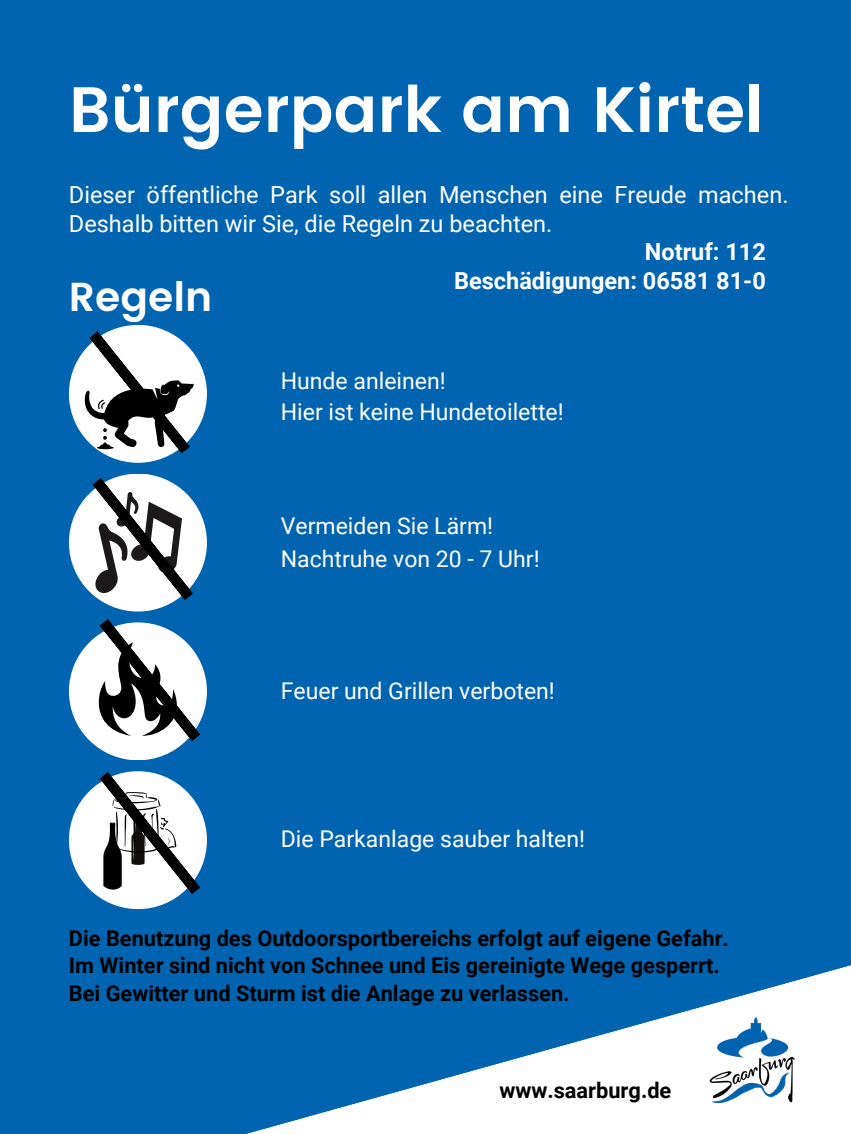
<style>
.page{position:relative;width:851px;height:1134px;background:#fff}
.page>*{position:absolute;margin:0;border:0;box-sizing:border-box;transform-origin:0 0}
.t1{font:600 64.05px "Poppins";color:#fff}
.t2{font:600 40.45px "Poppins";color:#fff}
.t3{font:23.5px/29.2px "Roboto";color:#fff}
.t4{font:700 23.5px/29.2px "Roboto";color:#fff;text-align:right}
.t5{font:23.05px/32.2px "Roboto";color:#fff}
.t6{font:700 21.75px/27.1px "Roboto";color:#000}
</style>
<div class="page">
<div style="left:0;top:0;width:850px;height:1134px;background:#0064b0"></div>
<div style="left:69px;top:771px;width:138px;height:138px;background:#fff;border-radius:50%"></div>
<div style="left:69px;top:325px;width:138px;height:138px;background:#fff;border-radius:50%"></div>
<div style="left:69px;top:474px;width:138px;height:138px;background:#fff;border-radius:50%"></div>
<div style="left:69px;top:622px;width:138px;height:138px;background:#fff;border-radius:50%"></div>
<svg style="left:124px;top:862px;width:726px;height:272px"></svg>
<img style="left:707px;top:1014px;width:90px;height:93px">
<svg style="left:82px;top:331px;width:112px;height:123px"></svg>
<svg style="left:92px;top:478px;width:101px;height:122px"></svg>
<svg style="left:99px;top:619px;width:101px;height:122px"></svg>
<svg style="left:99px;top:772px;width:101px;height:122px"></svg>
<h1 class="t1" style="left:69px;top:72px;width:696px">Bürgerpark am Kirtel</h1>
<p class="t3" style="left:69px;top:180px;width:721px">Dieser öffentliche Park soll allen Menschen eine Freude machen.<br>Deshalb bitten wir Sie, die Regeln zu beachten.</p>
<h2 class="t2" style="left:69px;top:274px;width:145px">Regeln</h2>
<p class="t4" style="left:454px;top:237px;width:313px">Notruf: 112<br>Beschädigungen: 06581 81-0</p>
<p class="t5" style="left:281px;top:365px;width:284px;line-height:31.6px">Hunde anleinen!<br>Hier ist keine Hundetoilette!</p>
<p class="t5" style="left:281px;top:510px;width:260px">Vermeiden Sie Lärm!<br>Nachtruhe von 20 - 7 Uhr!</p>
<p class="t5" style="left:281px;top:675px;width:275px">Feuer und Grillen verboten!</p>
<p class="t5" style="left:281px;top:823px;width:306px">Die Parkanlage sauber halten!</p>
<p class="t6" style="left:69px;top:925px;width:661px">Die Benutzung des Outdoorsportbereichs erfolgt auf eigene Gefahr.<br>Im Winter sind nicht von Schnee und Eis gereinigte Wege gesperrt.<br>Bei Gewitter und Sturm ist die Anlage zu verlassen.</p>
<p class="t6" style="left:499px;top:1077px;width:173px">www.saarburg.de</p>
</div>
